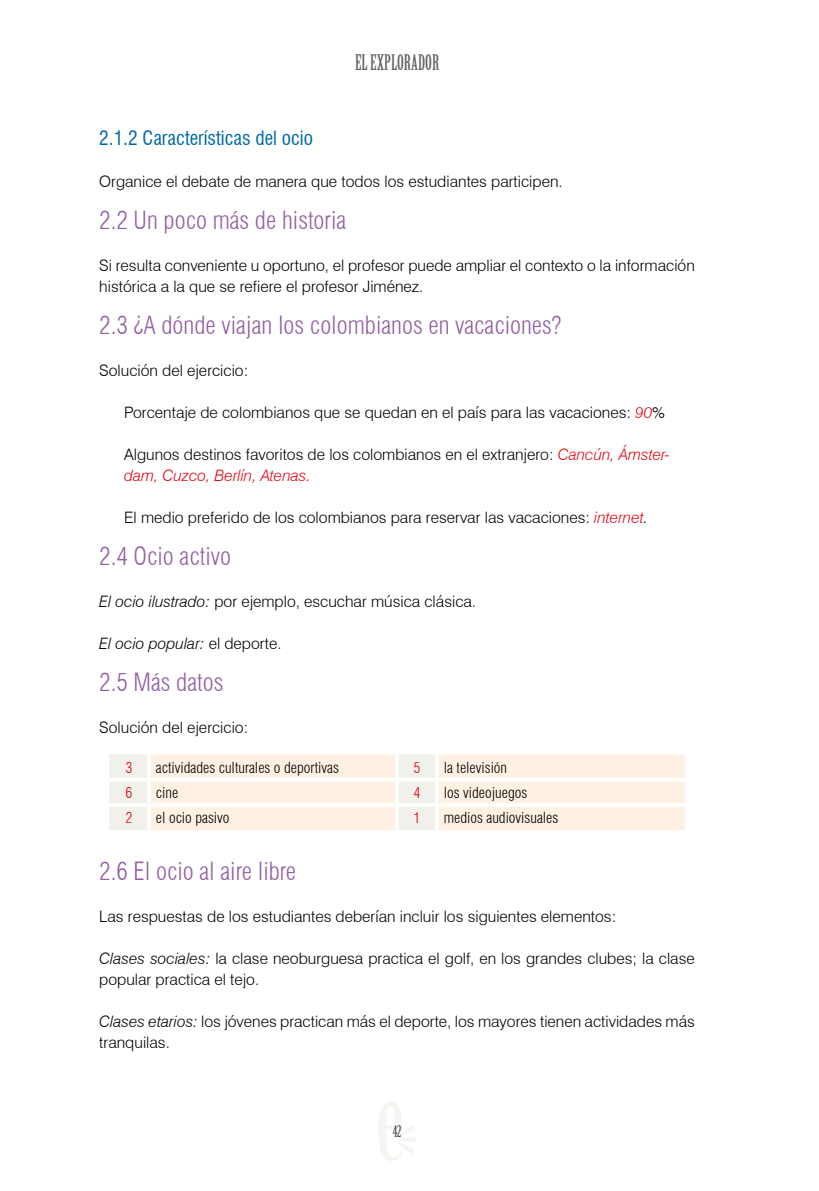
<style>
.page{position:relative;width:819px;height:1191px;background:#fff}
.page>*{position:absolute;margin:0;border:0;box-sizing:border-box;transform-origin:0 0}
.t1{font:300 condensed 24.5px "Swiss 721 BT";color:#9460a4}
.t2{font:21px "Birch Std";color:#646363}
.t3{font:condensed 19.25px "Swiss 721 BT";color:#0069a9}
.t4{font:300 15.75px/21px "Swiss 721 BT";color:#000}
.t5{font:italic 300 15.75px "Swiss 721 BT";color:#000}
.t6{font:15.75px "Birch Std";color:#4a4a49}
.t7{font:300 condensed 14.88px "Swiss 721 BT";color:#000}
.t8{font:300 condensed 14.88px "Swiss 721 BT";color:#e30613}
.s1{font-style:italic;color:#e30613}
.s2{font-style:italic}
.s3{font-style:normal}
</style>
<div class="page">
<div style="left:109px;top:754px;width:38px;height:76px;background:#f1f1eb"></div>
<svg style="left:151px;top:754px;width:534px;height:76px;background:#fdf0e3"></svg>
<hr style="left:395px;top:754px;width:4px;height:24px;background:#fff">
<hr style="left:435px;top:754px;width:3px;height:24px;background:#fff">
<hr style="left:109px;top:778px;width:40px;height:3px;background:#fff">
<hr style="left:149px;top:778px;width:248px;height:3px;background:#fff">
<hr style="left:397px;top:778px;width:40px;height:3px;background:#fff">
<hr style="left:395px;top:781px;width:4px;height:22px;background:#fff">
<hr style="left:437px;top:778px;width:248px;height:3px;background:#fff">
<hr style="left:435px;top:781px;width:3px;height:22px;background:#fff">
<hr style="left:109px;top:803px;width:40px;height:3px;background:#fff">
<hr style="left:149px;top:803px;width:248px;height:3px;background:#fff">
<hr style="left:397px;top:803px;width:40px;height:3px;background:#fff">
<hr style="left:395px;top:806px;width:4px;height:24px;background:#fff">
<hr style="left:437px;top:803px;width:248px;height:3px;background:#fff">
<hr style="left:435px;top:806px;width:3px;height:24px;background:#fff">
<svg style="left:378px;top:1102px;width:38px;height:59px"></svg>
<h2 class="t2" style="left:355px;top:50px;width:86px">EL EXPLORADOR</h2>
<p class="t3" style="left:99px;top:126px;width:215px">2.1.2 Características del ocio</p>
<p class="t4" style="left:99px;top:171px;width:465px">Organice el debate de manera que todos los estudiantes participen.</p>
<h1 class="t1" style="left:99px;top:205px;width:248px">2.2 Un poco más de historia</h1>
<p class="t4" style="left:99px;top:255px;width:597px">Si resulta conveniente u oportuno, el profesor puede ampliar el contexto o la información histórica a la que se refiere el profesor Jiménez.</p>
<h1 class="t1" style="left:99px;top:310px;width:463px">2.3 ¿A dónde viajan los colombianos en vacaciones?</h1>
<p class="t4" style="left:99px;top:360px;width:150px">Solución del ejercicio:</p>
<p class="t4" style="left:124px;top:402px;width:542px">Porcentaje de colombianos que se quedan en el país para las vacaciones: <span class="s1">90</span>%</p>
<p class="t4" style="left:124px;top:444px;width:547px">Algunos destinos favoritos de los colombianos en el extranjero: <span class="s1">Cancún, Ámster&shy;dam, Cuzco, Berlín, Atenas.</span></p>
<p class="t4" style="left:124px;top:507px;width:525px">El medio preferido de los colombianos para reservar las vacaciones: <span class="s1">internet</span><span class="s2">.</span></p>
<h1 class="t1" style="left:99px;top:541px;width:133px">2.4 Ocio activo</h1>
<p class="t4" style="left:99px;top:591px;width:378px"><span class="s2">El ocio ilustrado:</span> por ejemplo, escuchar música clásica.</p>
<p class="t5" style="left:99px;top:634px;width:184px">El ocio popular: <span class="s3">el deporte.</span></p>
<h1 class="t1" style="left:99px;top:667px;width:126px">2.5 Más datos</h1>
<p class="t4" style="left:99px;top:717px;width:150px">Solución del ejercicio:</p>
<p class="t8" style="left:126px;top:758px;width:8px">3</p>
<p class="t7" style="left:156px;top:758px;width:184px">actividades culturales o deportivas</p>
<p class="t8" style="left:413px;top:758px;width:8px">5</p>
<p class="t7" style="left:444px;top:758px;width:65px">la televisión</p>
<p class="t8" style="left:126px;top:783px;width:8px">6</p>
<p class="t7" style="left:156px;top:783px;width:24px">cine</p>
<p class="t8" style="left:413px;top:783px;width:8px">4</p>
<p class="t7" style="left:444px;top:783px;width:85px">los videojuegos</p>
<p class="t8" style="left:126px;top:809px;width:8px">2</p>
<p class="t7" style="left:156px;top:809px;width:75px">el ocio pasivo</p>
<p class="t8" style="left:413px;top:809px;width:8px">1</p>
<p class="t7" style="left:444px;top:809px;width:116px">medios audiovisuales</p>
<h1 class="t1" style="left:99px;top:856px;width:198px">2.6 El ocio al aire libre</h1>
<p class="t4" style="left:99px;top:906px;width:518px">Las respuestas de los estudiantes deberían incluir los siguientes elementos:</p>
<p class="t4" style="left:99px;top:948px;width:597px"><span class="s2">Clases sociales:</span> la clase neoburguesa practica el golf, en los grandes clubes; la clase popular practica el tejo.</p>
<p class="t4" style="left:99px;top:1011px;width:597px"><span class="s2">Clases etarios:</span> los jóvenes practican más el deporte, los mayores tienen actividades más tranquilas.</p>
<p class="t6" style="left:392px;top:1122px;width:10px">42</p>
</div>
